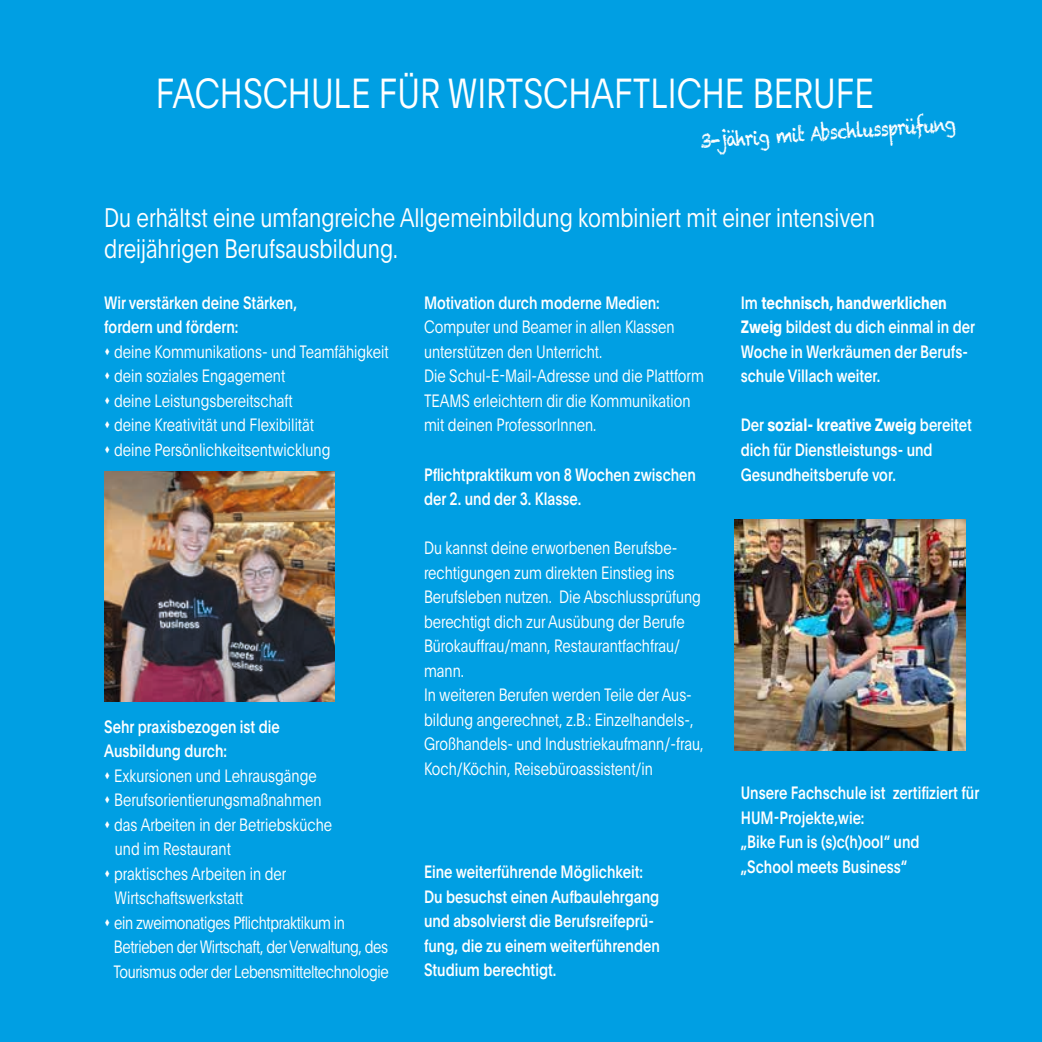
<style>
.page{position:relative;width:1042px;height:1042px;background:#009fe3}
.page>*{position:absolute;margin:0;border:0;box-sizing:border-box;transform-origin:0 0}
.t1{font:300 41.12px "Plain";color:#fff;scale:.8 1}
.t2{font:300 26.25px/31.5px "Plain";color:#fff;scale:.8 1}
.t3{font:20.3px "Chalkduster";color:#fff;scale:.8 1}
.t4{font:300 17.5px/24.5px "Plain";color:#fff;scale:.8 1}
.t5{font:500 17.5px/24.5px "Plain";color:#fff;scale:.8 1}
.t6{font:300 17.5px/24.5px "Plain";letter-spacing:-.025em;color:#fff;scale:.8 1}
.s1{font-weight:700}
</style>
<div class="page">
<img style="left:104px;top:471px;width:231px;height:231px">
<img style="left:735px;top:520px;width:230px;height:230px">
<h1 class="t1" style="left:156px;top:64px;width:899px">FACHSCHULE FÜR WIRTSCHAFTLICHE BERUFE</h1>
<p class="t3" style="left:699px;top:129px;width:321px;rotate:-4deg">3-jährig mit Abschlussprüfung</p>
<h2 class="t2" style="left:104px;top:200px;width:965px">Du erhältst eine umfangreiche Allgemeinbildung kombiniert mit einer intensiven dreijährigen Berufsausbildung.</h2>
<p class="t5" style="left:104px;top:290px;width:243px">Wir verstärken deine Stärken, fordern und fördern:</p>
<p class="t4" style="left:104px;top:339px;width:357px">▲ deine Kommunikations- und Teamfähigkeit</p>
<p class="t4" style="left:104px;top:363px;width:228px">▲ dein soziales Engagement</p>
<p class="t4" style="left:104px;top:388px;width:237px">▲ deine Leistungsbereitschaft</p>
<p class="t4" style="left:104px;top:412px;width:264px">▲ deine Kreativität und Flexibilität</p>
<p class="t4" style="left:104px;top:437px;width:284px">▲ deine Persönlichkeitsentwicklung</p>
<p class="t5" style="left:741px;top:290px;width:294px">Im <span class="s1">technisch, handwerklichen<br>Zweig</span> bildest du dich einmal in der<br>Woche in Werkräumen der Berufs&shy;schule Villach weiter.</p>
<p class="t5" style="left:741px;top:412px;width:290px">Der <span class="s1">sozial- kreative Zweig</span> bereitet dich für Dienstleistungs- und<br>Gesundheitsberufe vor.</p>
<p class="t5" style="left:424px;top:290px;width:296px">Motivation durch moderne Medien:</p>
<p class="t4" style="left:424px;top:314px;width:351px">Computer und Beamer in allen Klassen unterstützen den Unterricht.<br>Die Schul-E-Mail-Adresse und die Plattform TEAMS erleichtern dir die Kommunikation mit deinen ProfessorInnen.</p>
<p class="t5" style="left:424px;top:461px;width:342px">Pflichtpraktikum von 8 Wochen zwischen der 2. und der 3. Klasse.</p>
<p class="t4" style="left:424px;top:535px;width:351px">Du kannst deine erworbenen Berufsbe&shy;rechtigungen zum direkten Einstieg ins Berufsleben nutzen. Die Abschlussprüfung berechtigt dich zur Ausübung der Berufe Bürokauffrau/mann, Restaurantfachfrau/ mann.<br>In weiteren Berufen werden Teile der Aus&shy;bildung angerechnet, z.B.: Einzelhandels-, Großhandels- und Industriekaufmann/-frau, Koch/Köchin, Reisebüroassistent/in</p>
<p class="t5" style="left:104px;top:713px;width:221px">Sehr praxisbezogen ist die<br>Ausbildung durch:</p>
<p class="t4" style="left:104px;top:762px;width:267px">▲ Exkursionen und Lehrausgänge</p>
<p class="t4" style="left:104px;top:787px;width:273px">▲ Berufsorientierungsmaßnahmen</p>
<p class="t4" style="left:115px;top:811px;width:273px;text-indent:-11px">▲ das Arbeiten in der Betriebsküche und im Restaurant</p>
<p class="t4" style="left:115px;top:860px;width:216px;text-indent:-10px">▲ praktisches Arbeiten in der<br>Wirtschaftswerkstatt</p>
<p class="t6" style="left:113px;top:909px;width:345px;text-indent:-9px">▲ ein zweimonatiges Pflichtpraktikum in<br>Betrieben der Wirtschaft, der Verwaltung, des<br>Tourismus oder der Lebensmitteltechnologie</p>
<p class="t5" style="left:741px;top:780px;width:300px">Unsere Fachschule ist zertifiziert für<br>HUM-Projekte,wie:<br>„Bike Fun is (s)c(h)ool“ und<br>„School meets Business“</p>
<p class="t5" style="left:424px;top:859px;width:296px">Eine weiterführende Möglichkeit:<br>Du besuchst einen Aufbaulehrgang und absolvierst die Berufsreifeprü&shy;fung, die zu einem weiterführenden<br>Studium berechtigt.</p>
</div>
